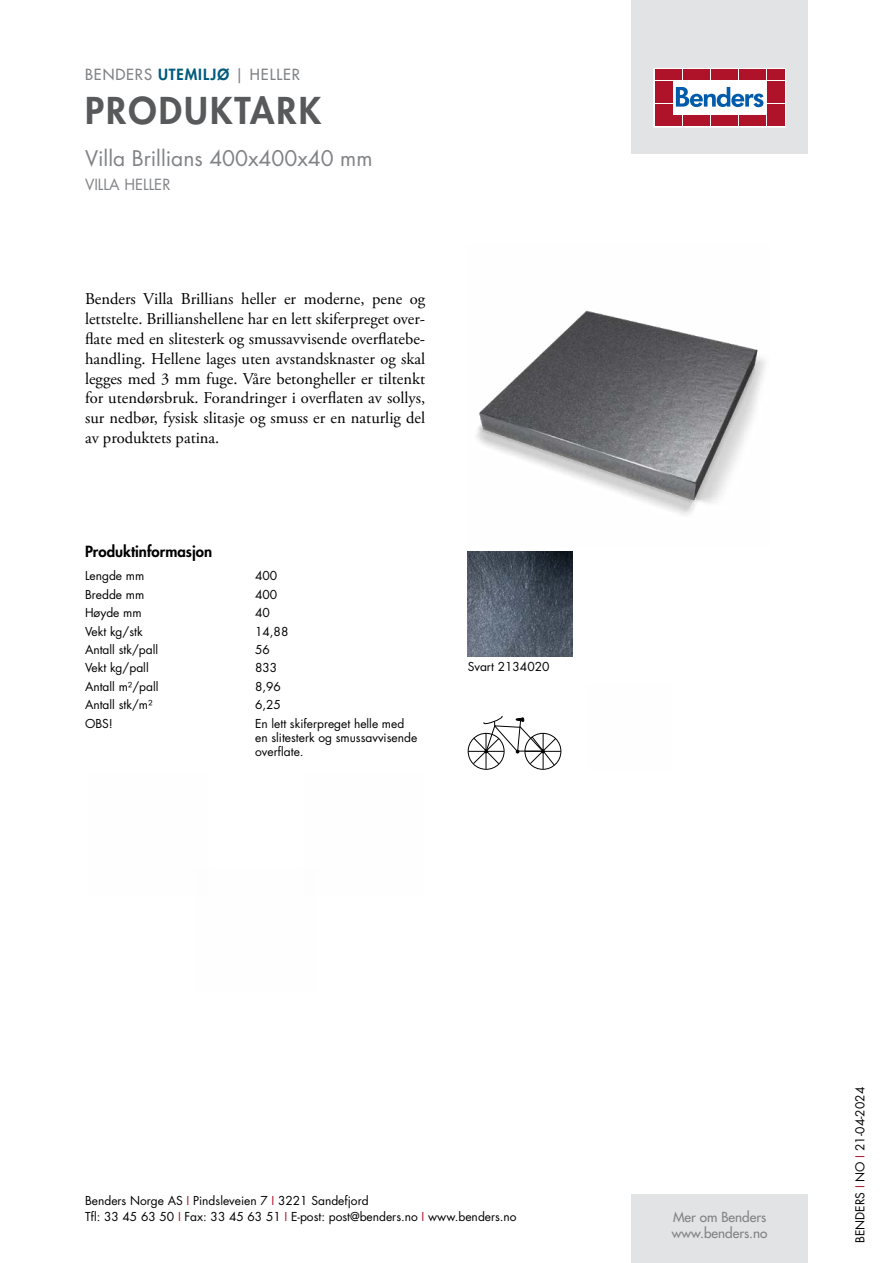
<style>
.page{position:relative;width:893px;height:1263px;background:#fff}
.page>*{position:absolute;margin:0;border:0;box-sizing:border-box;transform-origin:0 0}
.t1{font:800 36px "Futura Std";letter-spacing:.06em;color:#58595b}
.t2{font:21px "Futura Std";color:#808285}
.t3{font:16.5px/19.8px "Adobe Garamond Pro";color:#000;text-align:justify}
.t4{font:500 15px "Futura Std";letter-spacing:.06em;color:#808285}
.t5{font:800 15px "Futura Std";color:#000}
.t6{font:15px "Futura Std";color:#808285}
.t7{font:500 13.5px/16.2px "Futura Std";color:#808285}
.t8{font:12px/14.4px "Futura Std";color:#000}
.s1{font-weight:800;color:#005a7c}
.s2{color:#ae132a}
</style>
<div class="page">
<div style="left:631px;top:0;width:177px;height:153px;background:#e2e3e4"></div>
<div style="left:631px;top:1195px;width:177px;height:68px;background:#e2e3e4"></div>
<svg style="left:656px;top:70px;width:128px;height:55px;background:#ebc6cc"></svg>
<div style="left:654px;top:68px;width:132px;height:59px;border:1px solid #fff"></div>
<div style="left:655px;top:70px;width:8px;height:10px;background:#ae132a"></div>
<div style="left:664px;top:70px;width:8px;height:10px;background:#ae132a"></div>
<div style="left:655px;top:81px;width:8px;height:10px;background:#ae132a"></div>
<div style="left:664px;top:81px;width:8px;height:10px;background:#ae132a"></div>
<div style="left:655px;top:93px;width:8px;height:10px;background:#ae132a"></div>
<div style="left:664px;top:93px;width:8px;height:10px;background:#ae132a"></div>
<div style="left:655px;top:104px;width:8px;height:11px;background:#ae132a"></div>
<div style="left:664px;top:104px;width:8px;height:11px;background:#ae132a"></div>
<div style="left:655px;top:116px;width:8px;height:10px;background:#ae132a"></div>
<div style="left:664px;top:116px;width:8px;height:10px;background:#ae132a"></div>
<div style="left:674px;top:70px;width:8px;height:10px;background:#ae132a"></div>
<div style="left:683px;top:70px;width:8px;height:10px;background:#ae132a"></div>
<div style="left:692px;top:70px;width:8px;height:10px;background:#ae132a"></div>
<div style="left:702px;top:70px;width:8px;height:10px;background:#ae132a"></div>
<div style="left:711px;top:70px;width:8px;height:10px;background:#ae132a"></div>
<div style="left:720px;top:70px;width:8px;height:10px;background:#ae132a"></div>
<div style="left:730px;top:70px;width:8px;height:10px;background:#ae132a"></div>
<div style="left:739px;top:70px;width:8px;height:10px;background:#ae132a"></div>
<div style="left:748px;top:70px;width:8px;height:10px;background:#ae132a"></div>
<div style="left:758px;top:70px;width:8px;height:10px;background:#ae132a"></div>
<div style="left:674px;top:116px;width:8px;height:10px;background:#ae132a"></div>
<div style="left:683px;top:116px;width:8px;height:10px;background:#ae132a"></div>
<div style="left:692px;top:116px;width:8px;height:10px;background:#ae132a"></div>
<div style="left:702px;top:116px;width:8px;height:10px;background:#ae132a"></div>
<div style="left:711px;top:116px;width:8px;height:10px;background:#ae132a"></div>
<div style="left:720px;top:116px;width:8px;height:10px;background:#ae132a"></div>
<div style="left:730px;top:116px;width:8px;height:10px;background:#ae132a"></div>
<div style="left:739px;top:116px;width:8px;height:10px;background:#ae132a"></div>
<div style="left:748px;top:116px;width:8px;height:10px;background:#ae132a"></div>
<div style="left:758px;top:116px;width:8px;height:10px;background:#ae132a"></div>
<div style="left:767px;top:70px;width:8px;height:10px;background:#ae132a"></div>
<div style="left:776px;top:70px;width:8px;height:10px;background:#ae132a"></div>
<div style="left:767px;top:81px;width:8px;height:10px;background:#ae132a"></div>
<div style="left:776px;top:81px;width:8px;height:10px;background:#ae132a"></div>
<div style="left:767px;top:93px;width:8px;height:10px;background:#ae132a"></div>
<div style="left:776px;top:93px;width:8px;height:10px;background:#ae132a"></div>
<div style="left:767px;top:104px;width:8px;height:11px;background:#ae132a"></div>
<div style="left:776px;top:104px;width:8px;height:11px;background:#ae132a"></div>
<div style="left:767px;top:116px;width:8px;height:10px;background:#ae132a"></div>
<div style="left:776px;top:116px;width:8px;height:10px;background:#ae132a"></div>
<svg style="left:676px;top:87px;width:87px;height:20px;background:#89b3d7"></svg>
<img style="left:476px;top:310px;width:290px;height:205px">
<img style="left:468px;top:552px;width:105px;height:105px">
<svg style="left:468px;top:716px;width:93px;height:54px"></svg>
<p class="t4" style="left:85px;top:65px;width:216px">BENDERS <span class="s1">UTEMILJØ</span> | HELLER</p>
<h1 class="t1" style="left:85px;top:87px;width:238px">PRODUKTARK</h1>
<p class="t2" style="left:85px;top:144px;width:289px">Villa Brillians 400x400x40 mm</p>
<p class="t6" style="left:85px;top:175px;width:87px">VILLA HELLER</p>
<p class="t3" style="left:85px;top:290px;width:342px">Benders Villa Brillians heller er moderne, pene og lettstelte. Brillianshellene har en lett skiferpreget over&shy;flate med en slitesterk og smussavvisende overflatebe&shy;handling. Hellene lages uten avstandsknaster og skal legges med 3 mm fuge. Våre betongheller er tiltenkt for utendørsbruk. Forandringer i overflaten av sollys, sur nedbør, fysisk slitasje og smuss er en naturlig del av produktets patina.</p>
<p class="t5" style="left:85px;top:542px;width:129px">Produktinformasjon</p>
<p class="t8" style="left:85px;top:569px;width:61px">Lengde mm</p>
<p class="t8" style="left:255px;top:569px;width:24px">400</p>
<p class="t8" style="left:85px;top:587px;width:61px">Bredde mm</p>
<p class="t8" style="left:255px;top:587px;width:24px">400</p>
<p class="t8" style="left:85px;top:606px;width:58px">Høyde mm</p>
<p class="t8" style="left:255px;top:606px;width:16px">40</p>
<p class="t8" style="left:85px;top:624px;width:59px">Vekt kg/stk</p>
<p class="t8" style="left:255px;top:624px;width:35px">14,88</p>
<p class="t8" style="left:85px;top:642px;width:75px">Antall stk/pall</p>
<p class="t8" style="left:255px;top:642px;width:16px">56</p>
<p class="t8" style="left:85px;top:661px;width:65px">Vekt kg/pall</p>
<p class="t8" style="left:255px;top:661px;width:24px">833</p>
<p class="t8" style="left:85px;top:679px;width:75px">Antall m²/pall</p>
<p class="t8" style="left:255px;top:679px;width:27px">8,96</p>
<p class="t8" style="left:85px;top:698px;width:69px">Antall stk/m²</p>
<p class="t8" style="left:255px;top:698px;width:27px">6,25</p>
<p class="t8" style="left:85px;top:716px;width:29px">OBS!</p>
<p class="t8" style="left:255px;top:716px;width:164px">En lett skiferpreget helle med en slitesterk og smussavvisende overflate.</p>
<p class="t8" style="left:468px;top:660px;width:83px">Svart 2134020</p>
<p class="t8" style="left:85px;top:1192px;width:433px;line-height:16.5px">Benders Norge AS <span class="s2">I</span> Pindsleveien 7 <span class="s2">I</span> 3221 Sandefjord<br>Tfl: 33 45 63 50 <span class="s2">I</span> Fax: 33 45 63 51 <span class="s2">I</span> E-post: post@benders.no <span class="s2">I</span> www.benders.no</p>
<p class="t7" style="left:672px;top:1209px;width:97px">Mer om Benders www.benders.no</p>
<p class="t8" style="left:853px;top:1243px;width:157px;rotate:-90deg">BENDERS <span class="s2">I</span> NO <span class="s2">I</span> 21-04-2024</p>
</div>
